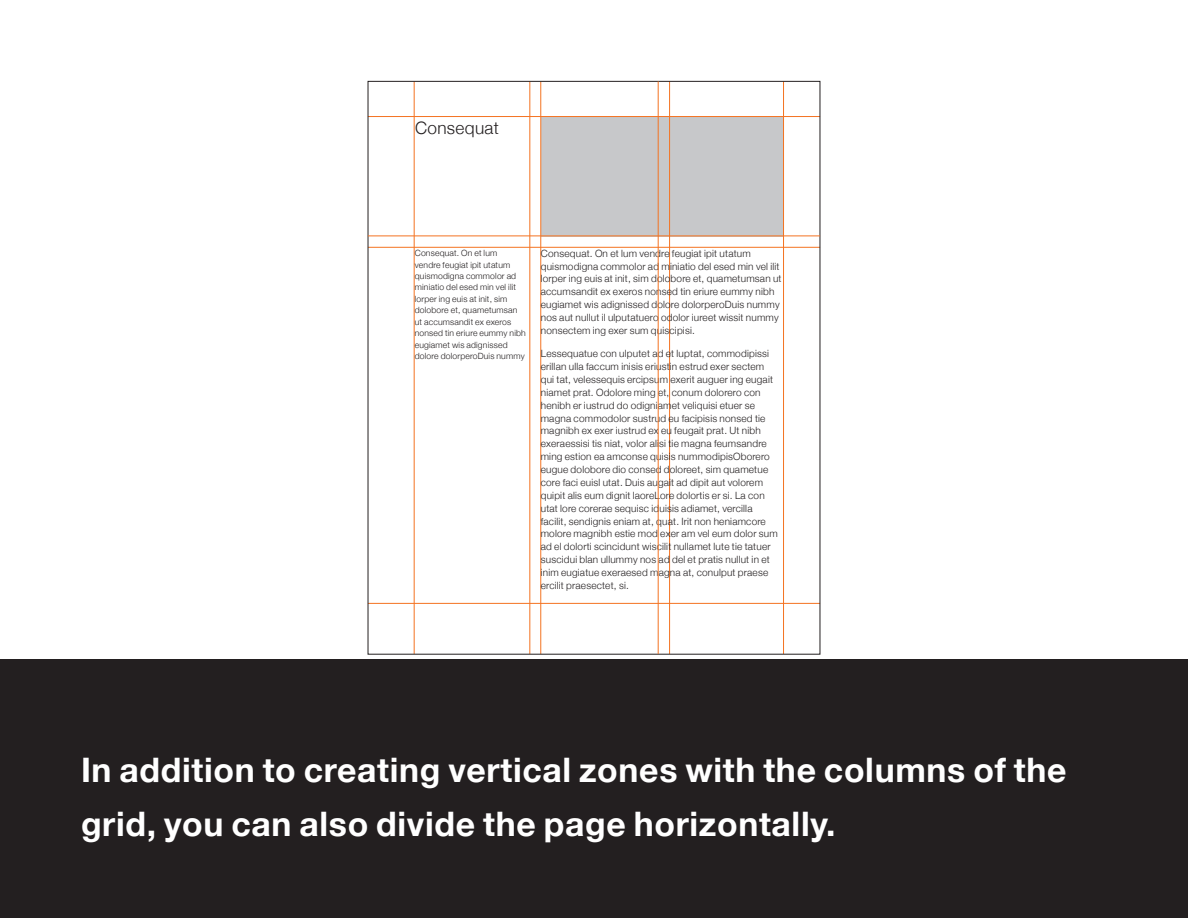
<style>
.page{position:relative;width:1188px;height:918px;background:#fff}
.page>*{position:absolute;margin:0;border:0;box-sizing:border-box;transform-origin:0 0}
.body_copy{font:700 33.75px/54px "Helvetica Neue";letter-spacing:.02em;color:#fff}
.body_copy-2{font:300 17.1px "Helvetica Neue";letter-spacing:.02em;color:#231f20}
.body_copy-3{font:300 10.05px/12.9px "Helvetica Neue";letter-spacing:.02em;color:#231f20}
.body_copy-4{font:300 8.55px/11.4px "Helvetica Neue";letter-spacing:.02em;color:#231f20}
</style>
<div class="page">
<div style="left:0;top:660px;width:1188px;height:258px;background:#231f20"></div>
<div style="left:541px;top:117px;width:243px;height:119px;background:#c7c8ca"></div>
<hr style="left:368px;top:603px;width:452px;height:1px;background:#f47321">
<hr style="left:368px;top:247px;width:452px;height:1px;background:#f47321">
<hr style="left:368px;top:116px;width:452px;height:1px;background:#f47321">
<hr style="left:414px;top:81px;width:1px;height:573px;background:#f47321">
<hr style="left:529px;top:82px;width:1px;height:572px;background:#f47321">
<hr style="left:540px;top:82px;width:1px;height:572px;background:#f47321">
<hr style="left:669px;top:81px;width:1px;height:573px;background:#f47321">
<hr style="left:783px;top:81px;width:1px;height:573px;background:#f47321">
<hr style="left:658px;top:81px;width:1px;height:573px;background:#f47321">
<hr style="left:368px;top:236px;width:452px;height:1px;background:#f47321">
<p class="body_copy-2" style="left:415px;top:114px;width:85px">Consequat</p>
<p class="body_copy-4" style="left:415px;top:247px;width:113px">Consequat. On et lum<br>vendre feugiat ipit utatum quismodigna commolor ad miniatio del esed min vel ilit lorper ing euis at init, sim dolobore et, quametumsan ut accumsandit ex exeros nonsed tin eriure eummy nibh eugiamet wis adignissed dolore dolorperoDuis nummy</p>
<p class="body_copy-3" style="left:541px;top:246px;width:242px">Consequat. On et lum vendre feugiat ipit utatum quismodigna commolor ad miniatio del esed min vel ilit lorper ing euis at init, sim dolobore et, quametumsan ut accumsandit ex exeros nonsed tin eriure eummy nibh eugiamet wis adignissed dolore dolorperoDuis nummy nos aut nullut il ulputatuero odolor iureet wissit nummy nonsectem ing exer sum quiscipisi.</p>
<p class="body_copy-3" style="left:541px;top:346px;width:239px">Lessequatue con ulputet ad et luptat, commodipissi erillan ulla faccum inisis eriustin estrud exer sectem qui tat, velessequis ercipsum exerit auguer ing eugait niamet prat. Odolore ming et, conum dolorero con henibh er iustrud do odigniamet veliquisi etuer se magna commodolor sustrud eu facipisis nonsed tie magnibh ex exer iustrud ex eu feugait prat. Ut nibh exeraessisi tis niat, volor alisi tie magna feumsandre ming estion ea amconse quisis nummodipisOborero eugue dolobore dio consed doloreet, sim quametue core faci euisl utat. Duis augait ad dipit aut volorem quipit alis eum dignit laoreLore dolortis er si. La con utat lore corerae sequisc iduisis adiamet, vercilla facilit, sendignis eniam at, quat. Irit non heniamcore molore magnibh estie mod exer am vel eum dolor sum ad el dolorti scincidunt wiscilit nullamet lute tie tatuer suscidui blan ullummy nos ad del et pratis nullut in et inim eugiatue exeraesed magna at, conulput praese ercilit praesectet, si.</p>
<p class="body_copy" style="left:81px;top:744px;width:987px">In addition to creating vertical zones with the columns of the grid, you can also divide the page horizontally.</p>
</div>
